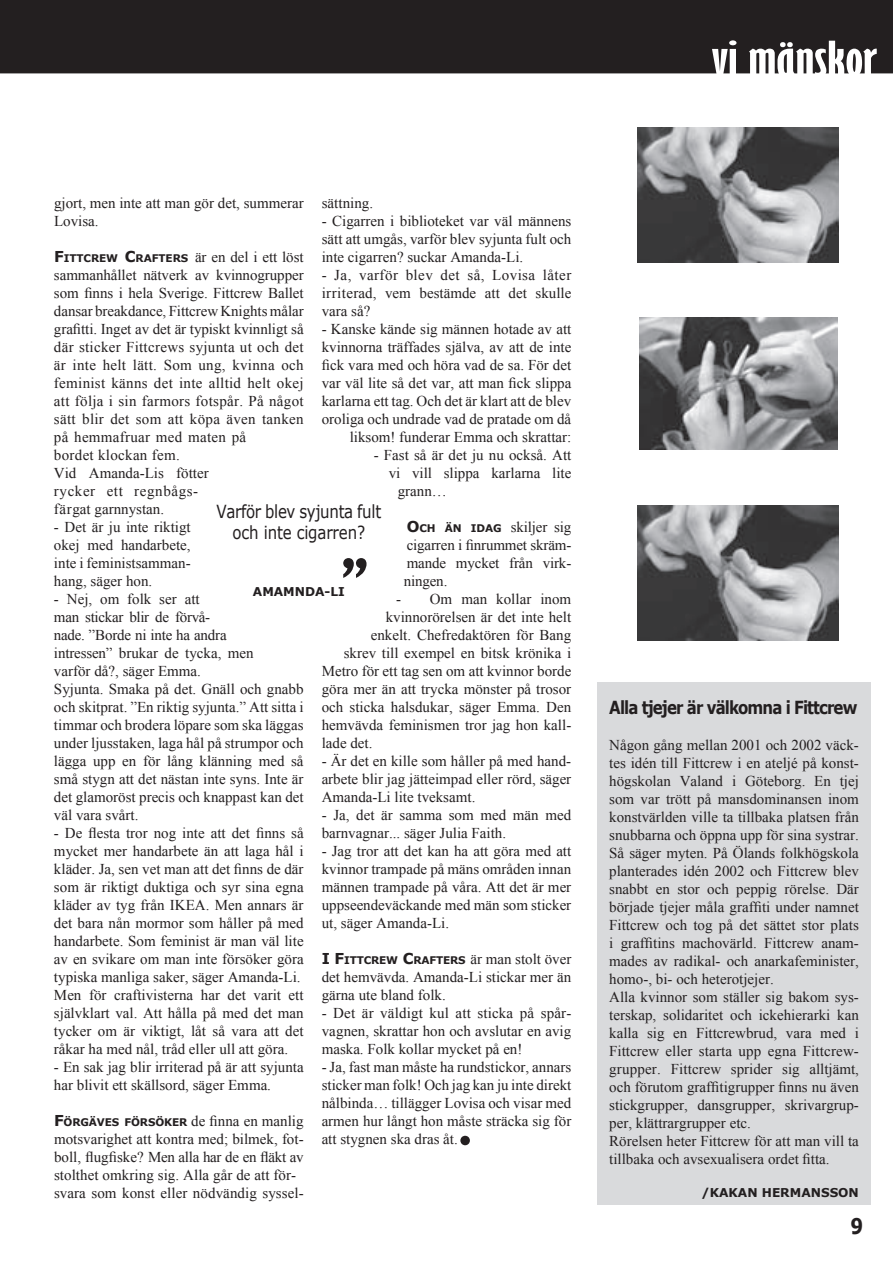
<style>
.page{position:relative;width:893px;height:1263px;background:#fff}
.page>*{position:absolute;margin:0;border:0;box-sizing:border-box;transform-origin:0 0}
.t1{font:700 extra-condensed 87.3px "Gill Sans";color:#231f20}
.t2{font:700 extra-condensed 81px "Gill Sans";color:#231f20}
.t3{font:700 extra-condensed 45px "Gill Sans";color:#fff;scale:1.5 1}
.t4{font:700 21.6px "Verdana";color:#231f20;scale:.83 1}
.t5{font:18px/21px "Verdana";letter-spacing:-.01em;color:#231f20;text-align:center;scale:.83 1}
.t6{font:700 18px "Verdana";letter-spacing:-.06em;color:#231f20;scale:.83 1}
.t7{font:15px/18px "Times New Roman";color:#231f20}
.t8{font:15px/18px "Times New Roman";letter-spacing:.02em;color:#231f20}
.t9{font:700 12.15px "Verdana";color:#231f20}
.t10{font:700 10.5px "Verdana";letter-spacing:-.015em;color:#231f20}
.s1{font-family:"Verdana";font-weight:700}
.s2{font-family:"Verdana";font-weight:700;font-size:10.5px}
.s3{font-size:15px}
.s4{font-family:"Times New Roman";font-weight:400;font-size:15px}
</style>
<div class="page">
<div style="left:0;top:0;width:893px;height:73px;background:#231f20"></div>
<img style="left:637px;top:128px;width:202px;height:134px">
<img style="left:639px;top:317px;width:198px;height:132px">
<img style="left:637px;top:505px;width:202px;height:135px">
<div style="left:597px;top:682px;width:274px;height:523px;background:#d9dadc"></div>
<h3 class="t3" style="left:711px;top:32px;width:112px">vi mänskor</h3>
<p class="t7" style="left:54px;top:194px;width:251px">gjort, men inte att man gör det, summerar<br>Lovisa.</p>
<p class="t8" style="left:54px;top:248px;width:251px"><span class="s1">F</span> <span class="s2">ITTCREW</span> <span class="s1">C</span><span class="s2">RAFTERS</span> är en del i ett löst sammanhållet nätverk av kvinnogrupper som finns i hela Sverige. Fittcrew Ballet dansar breakdance, Fittcrew Knights målar grafitti. Inget av det är typiskt kvinnligt så där sticker Fittcrews syjunta ut och det är inte helt lätt. Som ung, kvinna och feminist känns det inte alltid helt okej att följa i sin farmors fotspår. På något sätt blir det som att köpa även tanken på hemmafruar med maten på<br>bordet klockan fem.<br>Vid Amanda-Lis fötter<br>rycker ett regnbågs-<br>färgat garnnystan.</p>
<p class="t7" style="left:54px;top:518px;width:138px;text-align:justify">- Det är ju inte riktigt okej med handarbete, inte i feministsamman&shy;hang, säger hon.</p>
<p class="t7" style="left:54px;top:590px;width:251px">- Nej, om folk ser att<br>man stickar blir de förvå-<br>nade. ”Borde ni inte ha andra<br>intressen” brukar de tycka, men<br>varför då?, säger Emma.<br>Syjunta. Smaka på det. Gnäll och gnabb och skitprat. ”En riktig syjunta.” Att sitta i timmar och brodera löpare som ska läggas under ljusstaken, laga hål på strumpor och lägga upp en för lång klänning med så små stygn att det nästan inte syns. Inte är det glamoröst precis och knappast kan det väl vara svårt.</p>
<p class="t7" style="left:54px;top:824px;width:251px">- De flesta tror nog inte att det finns så mycket mer handarbete än att laga hål i kläder. Ja, sen vet man att det finns de där som är riktigt duktiga och syr sina egna kläder av tyg från IKEA. Men annars är det bara nån mormor som håller på med handarbete. Som feminist är man väl lite av en svikare om man inte försöker göra typiska manliga saker, säger Amanda-Li.<br>Men för craftivisterna har det varit ett självklart val. Att hålla på med det man tycker om är viktigt, låt så vara att det råkar ha med nål, tråd eller ull att göra.</p>
<p class="t7" style="left:54px;top:1058px;width:251px">- En sak jag blir irriterad på är att syjunta har blivit ett skällsord, säger Emma.</p>
<p class="t10" style="left:54px;top:1115px;width:251px"><span class="s3">F</span> ÖRGÄVES FÖRSÖKER <span class="s4">de finna en manlig</span></p>
<p class="t7" style="left:54px;top:1130px;width:251px">motsvarighet att kontra med; bilmek, fot&shy;boll, flugfiske? Men alla har de en fläkt av stolthet omkring sig. Alla går de att för&shy;svara som konst eller nödvändig syssel-</p>
<p class="t7" style="left:322px;top:194px;width:53px">sättning.</p>
<p class="t7" style="left:322px;top:212px;width:251px;text-align:justify">- Cigarren i biblioteket var väl männens sätt att umgås, varför blev syjunta fult och inte cigarren? suckar Amanda-Li.</p>
<p class="t7" style="left:322px;top:266px;width:251px;text-align:justify">- Ja, varför blev det så, Lovisa låter irriterad, vem bestämde att det skulle vara så?</p>
<p class="t7" style="left:322px;top:320px;width:251px;text-align:right">- Kanske kände sig männen hotade av att kvinnorna träffades själva, av att de inte fick vara med och höra vad de sa. För det var väl lite så det var, att man fick slippa karlarna ett tag. Och det är klart att de blev oroliga och undrade vad de pratade om då liksom! funderar Emma och skrattar:</p>
<p class="t7" style="left:374px;top:446px;width:199px">- Fast så är det ju nu också. Att</p>
<p class="t7" style="left:389px;top:464px;width:184px">vi vill slippa karlarna lite</p>
<p class="t7" style="left:398px;top:482px;width:51px">grann…</p>
<p class="t7" style="left:404px;top:518px;width:169px;text-align:justify"><span class="s1">O</span><span class="s2">CH ÄN IDAG</span> skiljer sig cigarren i finrummet skräm&shy;mande mycket från virk&shy;ningen.</p>
<p class="t7" style="left:396px;top:590px;width:177px">- Om man kollar inom</p>
<p class="t7" style="left:386px;top:608px;width:187px">kvinnorörelsen är det inte helt</p>
<p class="t7" style="left:371px;top:626px;width:202px">enkelt. Chefredaktören för Bang</p>
<p class="t7" style="left:344px;top:644px;width:229px">skrev till exempel en bitsk krönika i</p>
<p class="t7" style="left:322px;top:662px;width:251px">Metro för ett tag sen om att kvinnor borde</p>
<p class="t7" style="left:322px;top:680px;width:251px">göra mer än att trycka mönster på trosor</p>
<p class="t7" style="left:322px;top:698px;width:251px">och sticka halsdukar, säger Emma. Den</p>
<p class="t7" style="left:322px;top:716px;width:251px">hemvävda feminismen tror jag hon kal -</p>
<p class="t7" style="left:322px;top:734px;width:52px">lade det.</p>
<p class="t7" style="left:322px;top:752px;width:251px;text-align:justify">- Är det en kille som håller på med hand&shy;arbete blir jag jätteimpad eller rörd, säger Amanda-Li lite tveksamt.</p>
<p class="t7" style="left:322px;top:806px;width:251px">- Ja, det är samma som med män med barnvagnar... säger Julia Faith.</p>
<p class="t7" style="left:322px;top:842px;width:251px;text-align:justify">- Jag tror att det kan ha att göra med att kvinnor trampade på mäns områden innan männen trampade på våra. Att det är mer uppseendeväckande med män som sticker ut, säger Amanda-Li.</p>
<p class="t10" style="left:322px;top:953px;width:251px"><span class="s3">I F</span> ITTCREW <span class="s3">C</span>RAFTERS <span class="s4">är man stolt över</span></p>
<p class="t7" style="left:322px;top:968px;width:251px">det hemvävda. Amanda-Li stickar mer än gärna ute bland folk.</p>
<p class="t7" style="left:322px;top:1004px;width:251px;text-align:justify">- Det är väldigt kul att sticka på spår&shy;vagnen, skrattar hon och avslutar en avig maska. Folk kollar mycket på en!</p>
<p class="t7" style="left:322px;top:1058px;width:251px;text-align:justify">- Ja, fast man måste ha rundstickor, annars sticker man folk! Och jag kan ju inte direkt nålbinda… tillägger Lovisa och visar med armen hur långt hon måste sträcka sig för att stygnen ska dras åt.</p>
<p class="t5" style="left:216px;top:501px;width:200px">Varför blev syjunta fult och inte cigarren?</p>
<h1 class="t1" style="left:342px;top:542px;width:27px">”</h1>
<p class="t9" style="left:253px;top:584px;width:93px">Amamnda-Li</p>
<h2 class="t2" style="left:460px;top:1064px;width:12px">.</h2>
<p class="t6" style="left:609px;top:695px;width:300px">Alla tjejer är välkomna i Fittcrew</p>
<p class="t7" style="left:609px;top:735px;width:251px">Någon gång mellan 2001 och 2002 väck&shy;tes idén till Fittcrew i en ateljé på konst&shy;högskolan Valand i Göteborg. En tjej som var trött på mansdominansen inom konstvärlden ville ta tillbaka platsen från snubbarna och öppna upp för sina systrar.<br>Så säger myten. På Ölands folkhögskola planterades idén 2002 och Fittcrew blev snabbt en stor och peppig rörelse. Där började tjejer måla graffiti under namnet Fittcrew och tog på det sättet stor plats i graffitins machovärld. Fittcrew anam&shy;mades av radikal- och anarkafeminister, homo-, bi- och heterotjejer.<br>Alla kvinnor som ställer sig bakom sys&shy;terskap, solidaritet och ickehierarki kan kalla sig en Fittcrewbrud, vara med i Fittcrew eller starta upp egna Fittcrew&shy;grupper. Fittcrew sprider sig alltjämt, och förutom graffitigrupper finns nu även stickgrupper, dansgrupper, skrivargrup&shy;per, klättrargrupper etc.<br>Rörelsen heter Fittcrew för att man vill ta tillbaka och avsexualisera ordet fitta.</p>
<p class="t9" style="left:701px;top:1184px;width:19px">/KAKAN</p>
<p class="t9" style="left:762px;top:1184px;width:99px">hermansson</p>
<h3 class="t4" style="left:850px;top:1212px;width:17px">9</h3>
</div>
